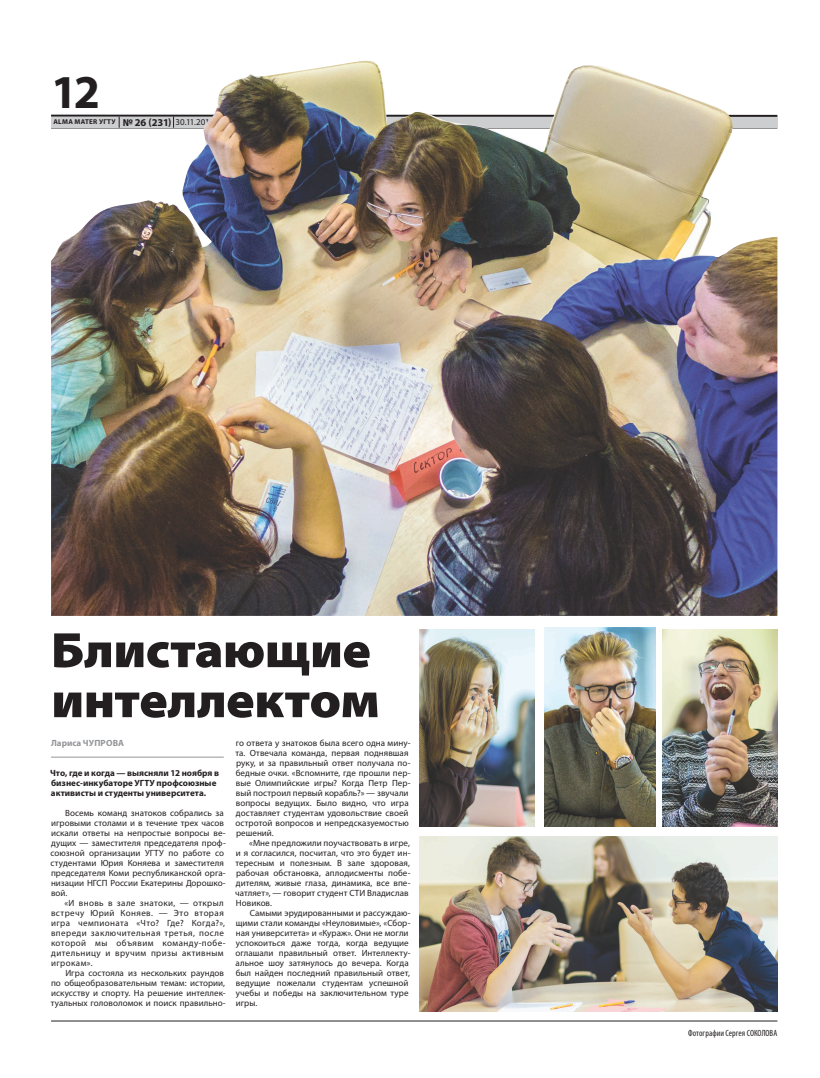
<style>
.page{position:relative;width:820px;height:1078px;background:#fff}
.page>*{position:absolute;margin:0;border:0;box-sizing:border-box;transform-origin:0 0}
.t1{font:900 semi-expanded 50px/50px "Myriad Pro";letter-spacing:-.015em;color:#231f20}
.t2{font:700 47.4px "Myriad Pro";color:#231f20}
.t3{font:9px/10px "Myriad Pro";letter-spacing:.005em;color:#231f20}
.t4{font:9px/10px "Myriad Pro";letter-spacing:.045em;color:#231f20}
.t5{font:700 9px/10px "Myriad Pro";color:#231f20}
.t6{font:condensed 9px "Myriad Pro";letter-spacing:.005em;color:#231f20}
.t7{font:700 9px "Myriad Pro";letter-spacing:.005em;color:#939598}
.t8{font:700 7px "Myriad Pro";letter-spacing:.04em;color:#231f20}
.s1{font-size:10.5px}
.s2{font-weight:400;font-size:9px}
</style>
<div class="page">
<hr style="left:51px;top:1020px;width:726px;height:1px;background:#231f20">
<img style="left:51px;top:61px;width:726px;height:554px">
<img style="left:662px;top:629px;width:115px;height:196px">
<img style="left:420px;top:629px;width:114px;height:196px">
<img style="left:544px;top:627px;width:111px;height:198px">
<img style="left:420px;top:836px;width:357px;height:175px">
<hr style="left:51px;top:756px;width:173px;height:1px;background:#939598">
<h2 class="t2" style="left:51px;top:61px;width:50px">12</h2>
<p class="t8" style="left:53px;top:117px;width:162px">ALMA MATER УГТУ <span class="s1">№ 26 (231)</span> <span class="s2">30.11.2016</span></p>
<h1 class="t1" style="left:51px;top:625px;width:330px">Блистающие интеллектом</h1>
<p class="t7" style="left:51px;top:737px;width:74px">Лариса ЧУПРОВА</p>
<p class="t5" style="left:50px;top:767px;width:170px">Что, где и когда — выясняли 12 ноября в бизнес-инкубаторе УГТУ профсоюзные активисты и студенты университета.</p>
<p class="t3" style="left:51px;top:807px;width:176px;text-indent:15px">Восемь команд знатоков собрались за игровыми столами и в течение трех часов искали ответы на непростые вопросы ве&shy;дущих — заместителя председателя проф&shy;союзной организации УГТУ по работе со студентами Юрия Коняева и заместителя председателя Коми республиканской орга&shy;низации НГСП России Екатерины Дорошко&shy;вой.</p>
<p class="t4" style="left:51px;top:897px;width:176px;text-indent:13px">«И вновь в зале знатоки, — открыл встречу Юрий Коняев. — Это вторая игра чемпионата «Что? Где? Когда?», впереди заключительная третья, после которой мы объявим команду-побе&shy;дительницу и вручим призы активным игрокам».</p>
<p class="t3" style="left:51px;top:967px;width:176px;text-indent:15px">Игра состояла из нескольких раундов по общеобразовательным темам: истории, искусству и спорту. На решение интеллек&shy;туальных головоломок и поиск правильно-</p>
<p class="t3" style="left:235px;top:737px;width:176px">го ответа у знатоков была всего одна мину&shy;та. Отвечала команда, первая поднявшая руку, и за правильный ответ получала по&shy;бедные очки. «Вспомните, где прошли пер&shy;вые Олимпийские игры? Когда Петр Пер&shy;вый построил первый корабль?» — звучали вопросы ведущих. Было видно, что игра доставляет студентам удовольствие своей остротой вопросов и непредсказуемостью решений.</p>
<p class="t3" style="left:235px;top:837px;width:177px;text-indent:14px">«Мне предложили поучаствовать в игре, и я согласился, посчитал, что это будет ин&shy;тересным и полезным. В зале здоровая, рабочая обстановка, аплодисменты побе&shy;дителям, живые глаза, динамика, все впе&shy;чатляет», — говорит студент СТИ Владислав Новиков.</p>
<p class="t3" style="left:235px;top:907px;width:176px;text-indent:14px">Самыми эрудированными и рассуждаю&shy;щими стали команды «Неуловимые», «Сбор&shy;ная университета» и «Кураж». Они не могли успокоиться даже тогда, когда ведущие оглашали правильный ответ. Интеллекту&shy;альное шоу затянулось до вечера. Когда был найден последний правильный ответ, ведущие пожелали студентам успешной учебы и победы на заключительном туре игры.</p>
<p class="t6" style="left:687px;top:1027px;width:91px">Фотографии Сергея СОКОЛОВА</p>
</div>
